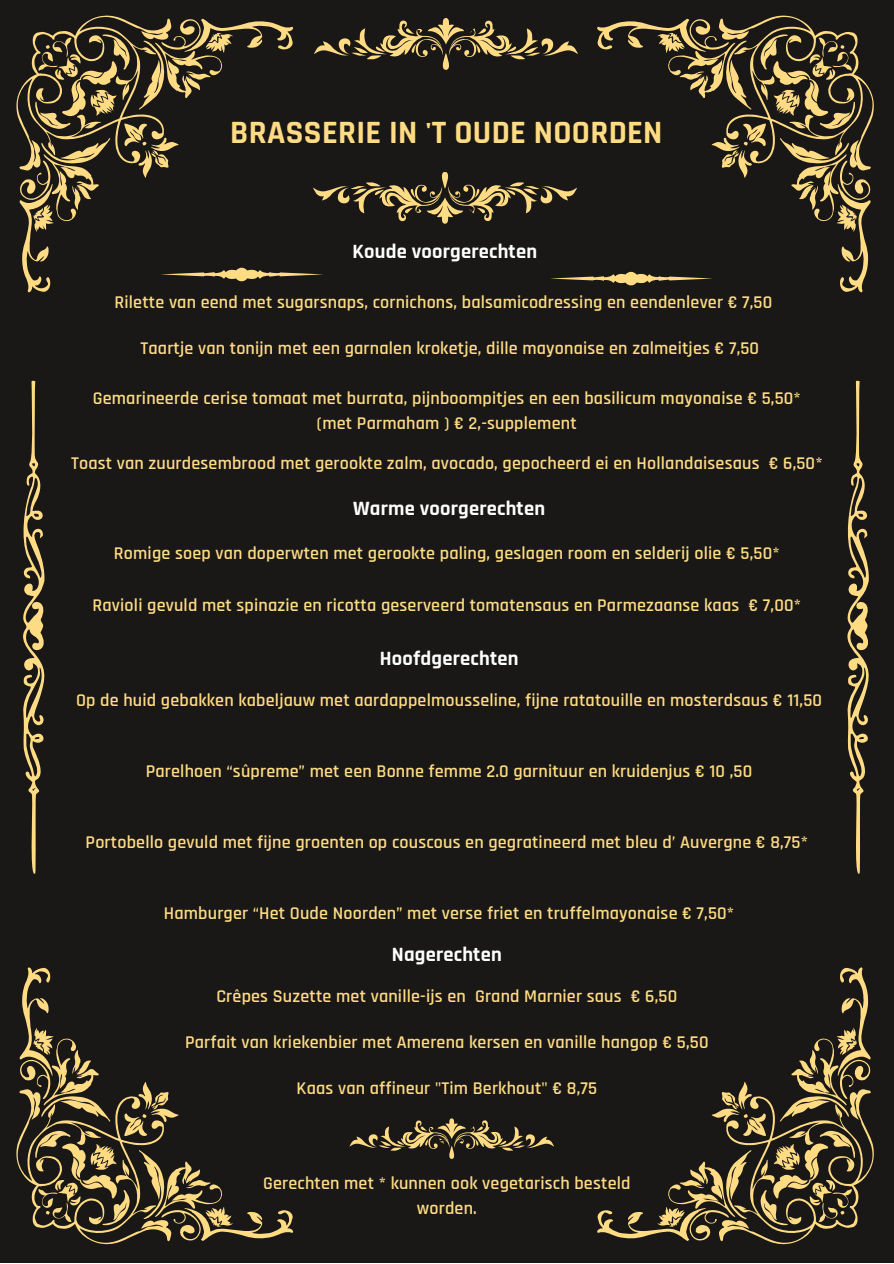
<style>
.page{position:relative;width:894px;height:1264px;background:#fff}
.page>*{position:absolute;margin:0;border:0;box-sizing:border-box;transform-origin:0 0}
.t1{font:700 32.85px "Rajdhani";letter-spacing:.01em;color:#ffdc83}
.t2{font:700 20.55px "Rajdhani";letter-spacing:.01em;color:#fff}
.t3{font:600 18.15px/24.8px "Rajdhani";letter-spacing:.01em;color:#ffdc83;text-align:center}
</style>
<div class="page">
<div style="left:0;top:0;width:893px;height:1262px;background:#191817"></div>
<svg style="left:16px;top:15px;width:277px;height:277px"></svg>
<svg style="left:597px;top:15px;width:276px;height:277px"></svg>
<svg style="left:16px;top:967px;width:277px;height:277px"></svg>
<svg style="left:597px;top:967px;width:276px;height:277px"></svg>
<svg style="left:23px;top:380px;width:22px;height:494px"></svg>
<svg style="left:847px;top:380px;width:22px;height:494px"></svg>
<svg style="left:314px;top:18px;width:263px;height:52px"></svg>
<svg style="left:313px;top:172px;width:264px;height:52px"></svg>
<svg style="left:160px;top:266px;width:163px;height:16px"></svg>
<svg style="left:550px;top:271px;width:162px;height:15px"></svg>
<svg style="left:349px;top:1118px;width:205px;height:40px"></svg>
<p class="t1" style="left:230px;top:113px;width:433px">BRASSERIE IN 'T OUDE NOORDEN</p>
<h2 class="t2" style="left:352px;top:238px;width:186px">Koude voorgerechten</h2>
<p class="t3" style="left:114px;top:290px;width:659px">Rilette van eend met sugarsnaps, cornichons, balsamicodressing en eendenlever € 7,50</p>
<p class="t3" style="left:140px;top:336px;width:620px">Taartje van tonijn met een garnalen kroketje, dille mayonaise en zalmeitjes € 7,50</p>
<p class="t3" style="left:93px;top:386px;width:709px">Gemarineerde cerise tomaat met burrata, pijnboompitjes en een basilicum mayonaise € 5,50*</p>
<p class="t3" style="left:317px;top:411px;width:261px">(met Parmaham ) € 2,-supplement</p>
<p class="t3" style="left:71px;top:451px;width:752px">Toast van zuurdesembrood met gerookte zalm, avocado, gepocheerd ei en Hollandaisesaus € 6,50*</p>
<p class="t2" style="left:353px;top:495px;width:193px">Warme voorgerechten</p>
<h2 class="t3" style="left:114px;top:541px;width:667px">Romige soep van doperwten met gerookte paling, geslagen room en selderij olie € 5,50*</h2>
<p class="t3" style="left:92px;top:593px;width:709px">Ravioli gevuld met spinazie en ricotta geserveerd tomatensaus en Parmezaanse kaas € 7,00*</p>
<p class="t2" style="left:380px;top:645px;width:140px">Hoofdgerechten</p>
<p class="t3" style="left:76px;top:688px;width:747px">Op de huid gebakken kabeljauw met aardappelmousseline, fijne ratatouille en mosterdsaus € 11,50</p>
<p class="t3" style="left:146px;top:759px;width:607px">Parelhoen “sûpreme” met een Bonne femme 2.0 garnituur en kruidenjus € 10 ,50</p>
<p class="t3" style="left:86px;top:830px;width:723px">Portobello gevuld met fijne groenten op couscous en gegratineerd met bleu d’ Auvergne € 8,75*</p>
<p class="t3" style="left:164px;top:901px;width:571px">Hamburger “Het Oude Noorden” met verse friet en truffelmayonaise € 7,50*</p>
<h1 class="t2" style="left:392px;top:942px;width:111px">Nagerechten</h1>
<h2 class="t3" style="left:216px;top:984px;width:462px">Crêpes Suzette met vanille-ijs en Grand Marnier saus € 6,50</h2>
<p class="t3" style="left:185px;top:1030px;width:525px">Parfait van kriekenbier met Amerena kersen en vanille hangop € 5,50</p>
<h2 class="t3" style="left:296px;top:1076px;width:302px">Kaas van affineur "Tim Berkhout" € 8,75</h2>
<p class="t3" style="left:263px;top:1171px;width:369px">Gerechten met * kunnen ook vegetarisch besteld worden.</p>
</div>
